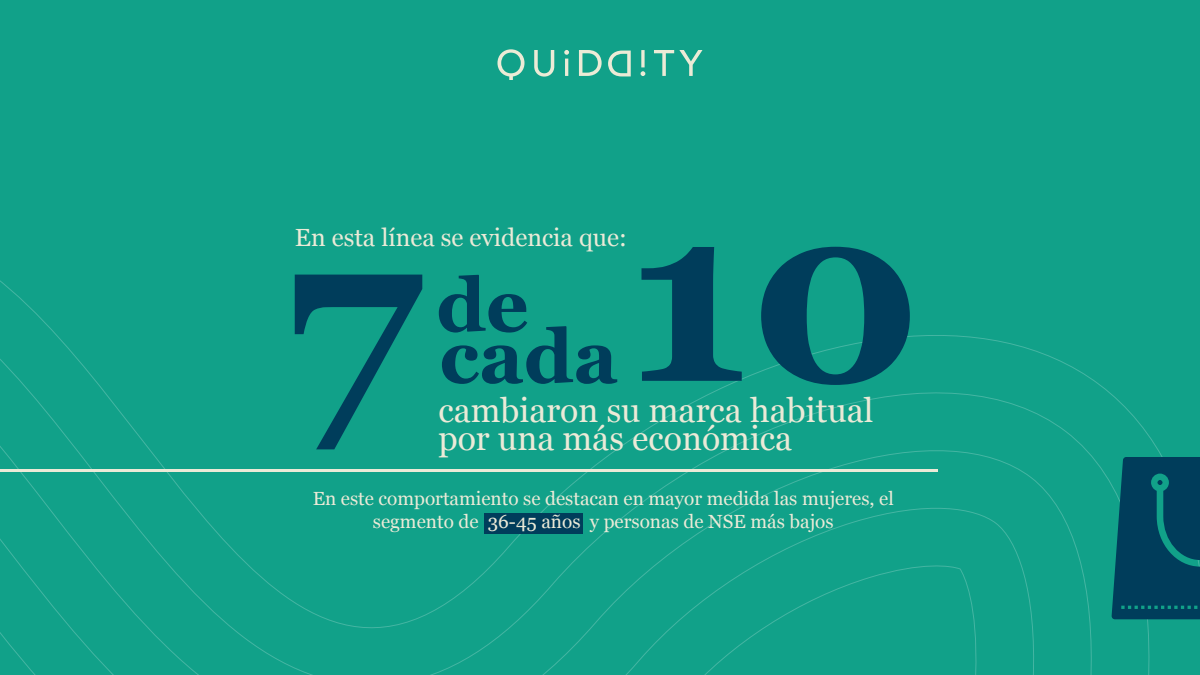
<style>
.page{position:relative;width:1200px;height:675px;background:#11a189}
.page>*{position:absolute;margin:0;border:0;box-sizing:border-box;transform-origin:0 0}
.t1{font:700 247.6px "Georgia";color:#003d5b}
.t2{font:700 74.9px "Georgia";color:#003d5b}
.t3{font:33.8px/28px "Georgia";color:#ebead7}
.t4{font:24.8px "Georgia";color:#ebead7}
.t5{font:19px/22.8px "Georgia";color:#ebead7;text-align:center}
</style>
<div class="page">
<svg style="left:0;top:416px;width:1037px;height:259px"></svg>
<svg style="left:0;top:495px;width:978px;height:180px"></svg>
<svg style="left:1112px;top:457px;width:88px;height:162px;background:#024960"></svg>
<svg style="left:654px;top:50px;width:49px;height:26px"></svg>
<svg style="left:608px;top:51px;width:23px;height:25px"></svg>
<svg style="left:497px;top:49px;width:105px;height:31px"></svg>
<svg style="left:641px;top:50px;width:4px;height:26px"></svg>
<hr style="left:0;top:469px;width:938px;height:3px;background:#ebead7">
<div style="left:485px;top:513px;width:98px;height:20px;background:#003d5b"></div>
<h3 class="t4" style="left:295px;top:220px;width:334px">En esta línea se evidencia que:</h3>
<h1 class="t1" style="left:627px;top:108px;width:296px">10</h1>
<h1 class="t1" style="left:284px;top:132px;width:139px">7</h1>
<h2 class="t2" style="left:436px;top:249px;width:94px">de</h2>
<h2 class="t2" style="left:439px;top:300px;width:180px">cada</h2>
<h3 class="t3" style="left:438px;top:395px;width:437px">cambiaron su marca habitual por una más económica</h3>
<p class="t5" style="left:313px;top:486px;width:583px">En este comportamiento se destacan en mayor medida las mujeres, el segmento de 36-45 años y personas de NSE más bajos</p>
</div>
